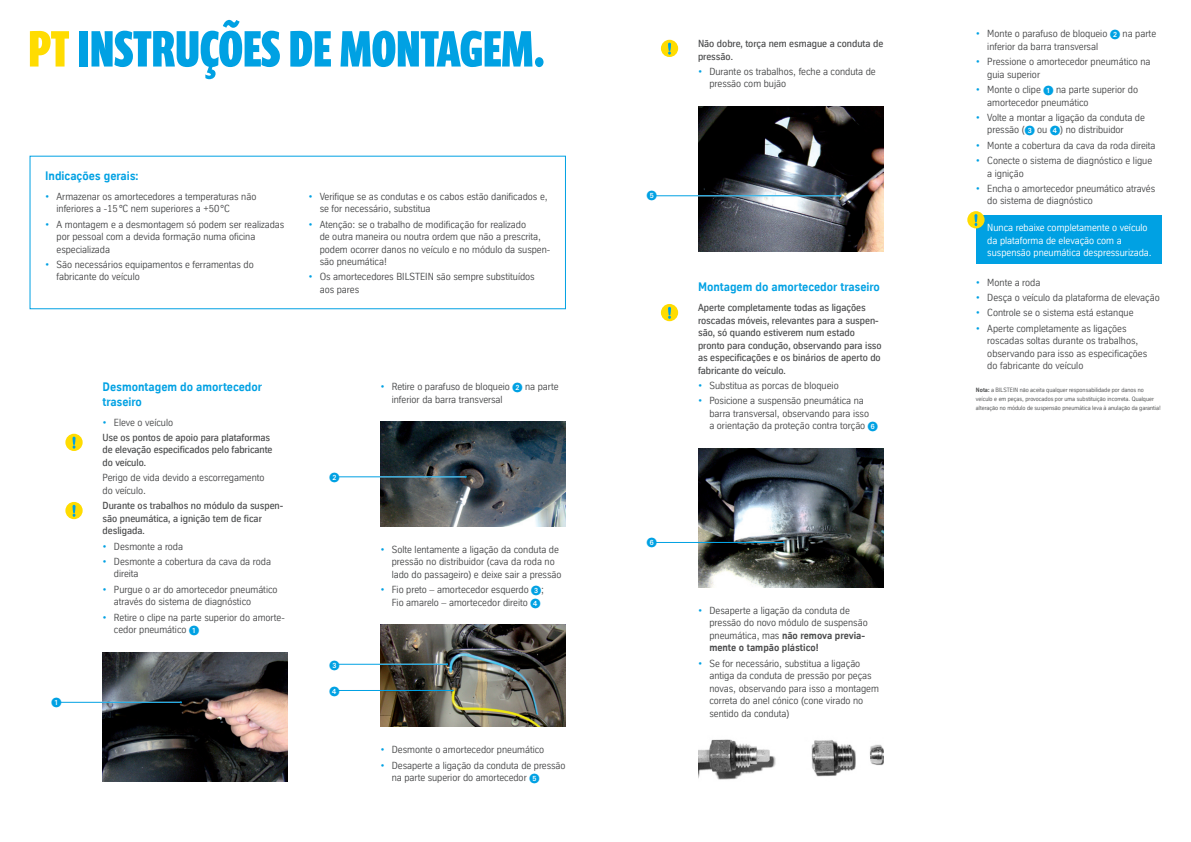
<style>
.page{position:relative;width:1191px;height:842px;background:#fff}
.page>*{position:absolute;margin:0;border:0;box-sizing:border-box;transform-origin:0 0}
.t1{font:700 52px "Prenton RP Ultra Cond";letter-spacing:.015em;color:#00a1e3}
.t2{font:700 12px/14.5px "TK Type";color:#00a1e3}
.t3{font:10px/12.5px "TK Type";color:#4b4c4d}
.t4{font:500 10px/12.5px "TK Type";color:#4b4c4d}
.t5{font:10px/12.5px "TK Type";color:#fff}
.t6{font:10px "European Pi One";color:#00a1e3}
.t7{font:6px/9px "TK Type";color:#4b4c4d}
.s1{color:#ffdc01}
.s2{color:#00a1e3}
.s3{font-weight:400;color:#00a1e3}
.s4{font-weight:400}
.s5{font-family:"European Pi One";color:#00a1e3}
.s6{font-weight:700}
</style>
<div class="page">
<div style="left:976px;top:215px;width:185px;height:48px;background:#00a1e3"></div>
<div style="left:967px;top:211px;width:17px;height:17px;background:#ffdc01;border-radius:50%"></div>
<svg style="left:974px;top:214px;width:3px;height:12px"></svg>
<div style="left:65px;top:434px;width:18px;height:17px;background:#ffdc01;border-radius:50%"></div>
<svg style="left:72px;top:437px;width:4px;height:12px"></svg>
<div style="left:65px;top:502px;width:18px;height:17px;background:#ffdc01;border-radius:50%"></div>
<svg style="left:72px;top:505px;width:4px;height:12px"></svg>
<img style="left:103px;top:652px;width:185px;height:129px">
<hr style="left:59px;top:702px;width:122px;height:1px;background:#00a1e3">
<img style="left:380px;top:422px;width:186px;height:104px">
<hr style="left:337px;top:476px;width:128px;height:1px;background:#fff">
<hr style="left:337px;top:477px;width:129px;height:1px;background:#00a1e3">
<img style="left:380px;top:625px;width:186px;height:101px">
<hr style="left:337px;top:664px;width:110px;height:1px;background:#00a1e3">
<hr style="left:337px;top:690px;width:116px;height:1px;background:#00a1e3">
<div style="left:661px;top:40px;width:17px;height:17px;background:#ffdc01;border-radius:50%"></div>
<svg style="left:668px;top:43px;width:3px;height:12px"></svg>
<img style="left:698px;top:106px;width:185px;height:145px">
<hr style="left:654px;top:195px;width:185px;height:1px;background:#fff">
<hr style="left:654px;top:196px;width:186px;height:1px;background:#00a1e3">
<div style="left:661px;top:304px;width:17px;height:17px;background:#ffdc01;border-radius:50%"></div>
<svg style="left:668px;top:307px;width:3px;height:12px"></svg>
<img style="left:698px;top:449px;width:185px;height:138px">
<hr style="left:654px;top:542px;width:129px;height:1px;background:#00a1e3">
<img style="left:698px;top:739px;width:185px;height:41px">
<h1 class="t1" style="left:29px;top:15px;width:517px"><span class="s1">PT</span> INSTRUÇÕES DE MONTAGEM.</h1>
<p class="t2" style="left:45px;top:169px;width:95px">Indicações gerais:</p>
<p class="t3" style="left:56px;top:190px;width:201px;text-indent:-11px"><span class="s2">•</span> Armazenar os amortecedores a temperaturas não inferiores a - 15°C nem superiores a +50°C</p>
<p class="t3" style="left:56px;top:218px;width:229px;text-indent:-11px"><span class="s2">•</span> A montagem e a desmontagem só podem ser realizadas por pessoal com a devida formação numa oficina especializada</p>
<p class="t3" style="left:56px;top:258px;width:199px;text-indent:-11px"><span class="s2">•</span> São necessários equipamentos e ferramentas do fabricante do veículo</p>
<p class="t3" style="left:320px;top:190px;width:229px;text-indent:-11px"><span class="s2">•</span> Verifique se as condutas e os cabos estão danificados e, se for necessário, substitua</p>
<p class="t3" style="left:320px;top:218px;width:232px;text-indent:-11px"><span class="s2">•</span> Atenção: se o trabalho de modificação for realizado<br>de outra maneira ou noutra ordem que não a prescrita, podem ocorrer danos no veículo e no módulo da suspen&shy;são pneumática!</p>
<p class="t3" style="left:320px;top:271px;width:216px;text-indent:-11px"><span class="s2">•</span> Os amortecedores BILSTEIN são sempre substituídos aos pares</p>
<p class="t6" style="left:51px;top:697px;width:11px">1</p>
<p class="t2" style="left:103px;top:380px;width:161px">Desmontagem do amortecedor traseiro</p>
<p class="t4" style="left:102px;top:414px;width:169px;line-height:15.3px"><span class="s3">•</span> <span class="s4">Eleve o veículo<br></span>Use os pontos de apoio para plataformas</p>
<p class="t4" style="left:103px;top:444px;width:171px">de elevação especificados pelo fabricante do veículo.</p>
<p class="t3" style="left:103px;top:472px;width:163px">Perigo de vida devido a escorregamento do veículo.</p>
<p class="t4" style="left:102px;top:499px;width:182px">Durante os trabalhos no módulo da suspen&shy;são pneumática, a ignição tem de ficar desligada.</p>
<p class="t3" style="left:103px;top:540px;width:82px"><span class="s2">•</span> Desmonte a roda</p>
<p class="t3" style="left:114px;top:555px;width:159px;text-indent:-11px"><span class="s2">•</span> Desmonte a cobertura da cava da roda direita</p>
<p class="t3" style="left:114px;top:583px;width:165px;text-indent:-11px"><span class="s2">•</span> Purgue o ar do amortecedor pneumático através do sistema de diagnóstico</p>
<p class="t3" style="left:114px;top:611px;width:172px;text-indent:-11px"><span class="s2">•</span> Retire o clipe na parte superior do amorte&shy;cedor pneumático <span class="s5">1</span></p>
<p class="t6" style="left:329px;top:471px;width:11px">2</p>
<p class="t6" style="left:329px;top:659px;width:11px">3</p>
<p class="t6" style="left:329px;top:686px;width:11px">4</p>
<p class="t3" style="left:392px;top:381px;width:168px;text-indent:-11px"><span class="s2">•</span> Retire o parafuso de bloqueio <span class="s5">2</span> na parte inferior da barra transversal</p>
<p class="t3" style="left:392px;top:543px;width:171px;text-indent:-11px"><span class="s2">•</span> Solte lentamente a ligação da conduta de pressão no distribuidor (cava da roda no lado do passageiro) e deixe sair a pressão</p>
<p class="t3" style="left:392px;top:583px;width:154px;text-indent:-11px"><span class="s2">•</span> Fio preto – amortecedor esquerdo <span class="s5">3</span>;<br>Fio amarelo – amortecedor direito <span class="s5">4</span></p>
<p class="t3" style="left:380px;top:743px;width:165px"><span class="s2">•</span> Desmonte o amortecedor pneumático</p>
<p class="t3" style="left:392px;top:759px;width:175px;text-indent:-11px"><span class="s2">•</span> Desaperte a ligação da conduta de pressão na parte superior do amortecedor <span class="s5">5</span></p>
<p class="t6" style="left:647px;top:190px;width:11px">5</p>
<p class="t4" style="left:698px;top:37px;width:187px">Não dobre, torça nem esmague a conduta de pressão.</p>
<p class="t3" style="left:709px;top:65px;width:168px;text-indent:-11px"><span class="s2">•</span> Durante os trabalhos, feche a conduta de pressão com bujão</p>
<p class="t2" style="left:698px;top:280px;width:183px">Montagem do amortecedor traseiro</p>
<p class="t4" style="left:698px;top:301px;width:185px">Aperte completamente todas as ligações roscadas móveis, relevantes para a suspen&shy;são, só quando estiverem num estado pronto para condução, observando para isso as especificações e os binários de aperto do fabricante do veículo.</p>
<p class="t3" style="left:698px;top:379px;width:142px"><span class="s2">•</span> Substitua as porcas de bloqueio</p>
<p class="t3" style="left:709px;top:395px;width:170px;text-indent:-11px"><span class="s2">•</span> Posicione a suspensão pneumática na barra transversal, observando para isso<br>a orientação da proteção contra torção <span class="s5">6</span></p>
<p class="t6" style="left:647px;top:537px;width:11px">6</p>
<p class="t3" style="left:709px;top:604px;width:160px;text-indent:-11px"><span class="s2">•</span> Desaperte a ligação da conduta de pressão do novo módulo de suspensão pneumática, mas <span class="s6">não remova previa&shy;mente o tampão plástico!</span></p>
<p class="t3" style="left:709px;top:657px;width:171px;text-indent:-11px"><span class="s2">•</span> Se for necessário, substitua a ligação antiga da conduta de pressão por peças novas, observando para isso a montagem correta do anel cónico (cone virado no sentido da conduta)</p>
<p class="t3" style="left:987px;top:28px;width:170px;text-indent:-11px"><span class="s2">•</span> Monte o parafuso de bloqueio <span class="s5">2</span> na parte inferior da barra transversal</p>
<p class="t3" style="left:987px;top:55px;width:165px;text-indent:-11px"><span class="s2">•</span> Pressione o amortecedor pneumático na guia superior</p>
<p class="t3" style="left:987px;top:83px;width:152px;text-indent:-11px"><span class="s2">•</span> Monte o clipe <span class="s5">1</span> na parte superior do amortecedor pneumático</p>
<p class="t3" style="left:987px;top:111px;width:159px;text-indent:-11px"><span class="s2">•</span> Volte a montar a ligação da conduta de pressão (<span class="s5">3</span> ou <span class="s5">4</span>) no distribuidor</p>
<p class="t3" style="left:976px;top:139px;width:181px"><span class="s2">•</span> Monte a cobertura da cava da roda direita</p>
<p class="t3" style="left:987px;top:154px;width:166px;text-indent:-11px"><span class="s2">•</span> Conecte o sistema de diagnóstico e ligue a ignição</p>
<p class="t3" style="left:987px;top:182px;width:169px;text-indent:-11px"><span class="s2">•</span> Encha o amortecedor pneumático através do sistema de diagnóstico</p>
<p class="t5" style="left:987px;top:221px;width:166px">Nunca rebaixe completamente o veículo da plataforma de elevação com a suspensão pneumática despressurizada.</p>
<p class="t3" style="left:976px;top:276px;width:66px"><span class="s2">•</span> Monte a roda</p>
<p class="t3" style="left:976px;top:291px;width:185px"><span class="s2">•</span> Desça o veículo da plataforma de elevação</p>
<p class="t3" style="left:976px;top:306px;width:159px"><span class="s2">•</span> Controle se o sistema está estanque</p>
<p class="t3" style="left:987px;top:322px;width:161px;text-indent:-11px"><span class="s2">•</span> Aperte completamente as ligações roscadas soltas durante os trabalhos, observando para isso as especificações do fabricante do veículo</p>
<p class="t7" style="left:976px;top:386px;width:186px"><span class="s6">Nota:</span> a BILSTEIN não aceita qualquer responsabilidade por danos no veículo e em peças, provocados por uma substituição incorreta. Qualquer alteração no módulo de suspensão pneumática leva à anulação da garantia!</p>
</div>
